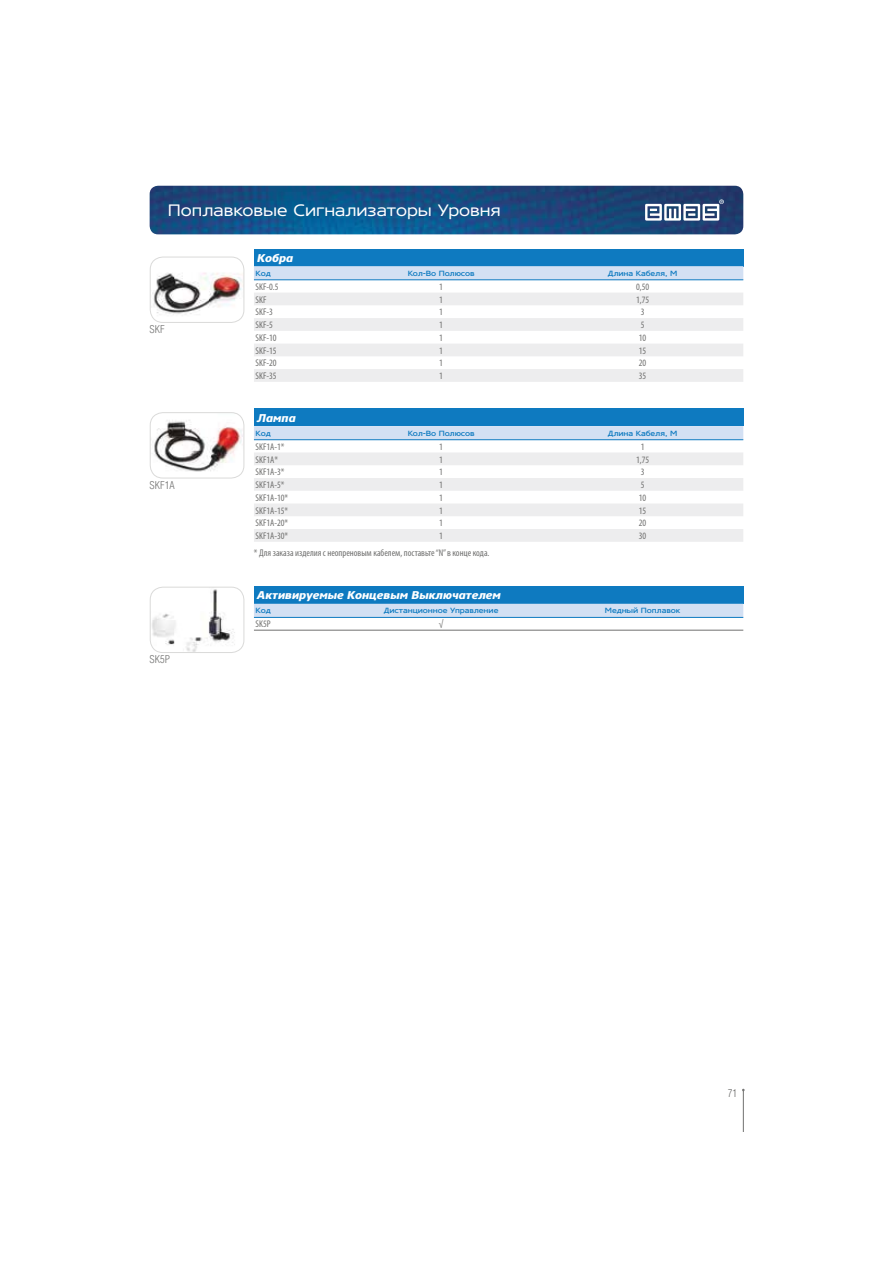
<style>
.page{position:relative;width:893px;height:1263px;background:#fff}
.page>*{position:absolute;margin:0;border:0;box-sizing:border-box;transform-origin:0 0}
.t1{font:16.5px "Core Sans NR43 Ex";color:#fff}
.t2{font:italic 800 11.25px "Core Sans NR75";color:#fff}
.t3{font:10.5px "Helvetica Condensed Light Tr";color:#70706f}
.t4{font:10.5px "Helvetica Condensed Light Tr";color:#6b6b6a}
.t5{font:condensed 9.75px "Myriad Pro";color:#70706f}
.t6{font:500 7.5px "Core Sans NR53 Ex";letter-spacing:-.01em;color:#0e7ac0}
</style>
<div class="page">
<hr style="left:743px;top:1091px;width:1px;height:40px;background:#70706f">
<img style="left:150px;top:186px;width:593px;height:48px;border-radius:9px">
<svg style="left:645px;top:200px;width:79px;height:21px"></svg>
<img style="left:150px;top:257px;width:94px;height:65px">
<div style="left:150px;top:257px;width:94px;height:66px;border:1px solid #dadad9;border-radius:13px"></div>
<img style="left:150px;top:413px;width:94px;height:65px;border-radius:13px">
<div style="left:150px;top:412px;width:94px;height:66px;border:1px solid #dadad9;border-radius:13px"></div>
<img style="left:150px;top:587px;width:94px;height:66px;border-radius:13px">
<div style="left:150px;top:587px;width:94px;height:66px;border:1px solid #dadad9;border-radius:13px"></div>
<div style="left:254px;top:249px;width:489px;height:17px;background:#0e7ac0"></div>
<svg style="left:254px;top:266px;width:489px;height:14px;background:#c7d9ef"></svg>
<svg style="left:254px;top:293px;width:489px;height:89px"></svg>
<hr style="left:254px;top:280px;width:489px;height:1px;background:#0e7ac0">
<div style="left:254px;top:409px;width:489px;height:17px;background:#0e7ac0"></div>
<div style="left:254px;top:426px;width:489px;height:13px;background:#d3e0f3"></div>
<svg style="left:254px;top:453px;width:489px;height:89px"></svg>
<hr style="left:254px;top:439px;width:489px;height:1px;background:#0e7ac0">
<div style="left:254px;top:587px;width:489px;height:17px;background:#0e7ac0"></div>
<svg style="left:254px;top:604px;width:489px;height:13px;background:#d1dff2"></svg>
<hr style="left:254px;top:630px;width:489px;height:1px;background:#70706f">
<hr style="left:254px;top:617px;width:489px;height:1px;background:#0e7ac0">
<h1 class="t1" style="left:168px;top:200px;width:334px">Поплавковые Сигнализаторы Уровня</h1>
<p class="t3" style="left:150px;top:325px;width:17px">SKF</p>
<p class="t3" style="left:150px;top:481px;width:27px">SKF1A</p>
<p class="t3" style="left:150px;top:656px;width:22px">SK5P</p>
<p class="t2" style="left:257px;top:250px;width:38px">Кобра</p>
<p class="t6" style="left:256px;top:268px;width:17px">Код</p>
<p class="t6" style="left:408px;top:268px;width:69px">Кол-Во Полюсов</p>
<p class="t6" style="left:608px;top:268px;width:71px">Длина Кабеля, М</p>
<p class="t5" style="left:256px;top:281px;width:24px">SKF-0.5</p>
<p class="t5" style="left:439px;top:281px;width:5px">1</p>
<p class="t5" style="left:636px;top:281px;width:15px">0,50</p>
<p class="t5" style="left:256px;top:294px;width:12px">SKF</p>
<p class="t5" style="left:439px;top:294px;width:5px">1</p>
<p class="t5" style="left:636px;top:294px;width:15px">1,75</p>
<p class="t5" style="left:256px;top:306px;width:19px">SKF-3</p>
<p class="t5" style="left:439px;top:306px;width:5px">1</p>
<p class="t5" style="left:641px;top:306px;width:5px">3</p>
<p class="t5" style="left:256px;top:319px;width:19px">SKF-5</p>
<p class="t5" style="left:439px;top:319px;width:5px">1</p>
<p class="t5" style="left:641px;top:319px;width:5px">5</p>
<p class="t5" style="left:256px;top:332px;width:23px">SKF-10</p>
<p class="t5" style="left:439px;top:332px;width:5px">1</p>
<p class="t5" style="left:639px;top:332px;width:9px">10</p>
<p class="t5" style="left:256px;top:345px;width:23px">SKF-15</p>
<p class="t5" style="left:439px;top:345px;width:5px">1</p>
<p class="t5" style="left:639px;top:345px;width:9px">15</p>
<p class="t5" style="left:256px;top:357px;width:23px">SKF-20</p>
<p class="t5" style="left:439px;top:357px;width:5px">1</p>
<p class="t5" style="left:639px;top:357px;width:9px">20</p>
<p class="t5" style="left:256px;top:370px;width:23px">SKF-35</p>
<p class="t5" style="left:439px;top:370px;width:5px">1</p>
<p class="t5" style="left:639px;top:370px;width:9px">35</p>
<p class="t2" style="left:257px;top:410px;width:40px">Лампа</p>
<p class="t6" style="left:256px;top:428px;width:17px">Код</p>
<p class="t6" style="left:408px;top:428px;width:69px">Кол-Во Полюсов</p>
<p class="t6" style="left:608px;top:428px;width:71px">Длина Кабеля, М</p>
<p class="t5" style="left:256px;top:441px;width:30px">SKF1A-1*</p>
<p class="t5" style="left:439px;top:441px;width:5px">1</p>
<p class="t5" style="left:641px;top:441px;width:5px">1</p>
<p class="t5" style="left:256px;top:453px;width:24px">SKF1A*</p>
<p class="t5" style="left:439px;top:453px;width:5px">1</p>
<p class="t5" style="left:636px;top:453px;width:15px">1,75</p>
<p class="t5" style="left:256px;top:466px;width:30px">SKF1A-3*</p>
<p class="t5" style="left:439px;top:466px;width:5px">1</p>
<p class="t5" style="left:641px;top:466px;width:5px">3</p>
<p class="t5" style="left:256px;top:479px;width:30px">SKF1A-5*</p>
<p class="t5" style="left:439px;top:479px;width:5px">1</p>
<p class="t5" style="left:641px;top:479px;width:5px">5</p>
<p class="t5" style="left:256px;top:492px;width:34px">SKF1A-10*</p>
<p class="t5" style="left:439px;top:492px;width:5px">1</p>
<p class="t5" style="left:639px;top:492px;width:9px">10</p>
<p class="t5" style="left:256px;top:504px;width:34px">SKF1A-15*</p>
<p class="t5" style="left:439px;top:504px;width:5px">1</p>
<p class="t5" style="left:639px;top:504px;width:9px">15</p>
<p class="t5" style="left:256px;top:517px;width:34px">SKF1A-20*</p>
<p class="t5" style="left:439px;top:517px;width:5px">1</p>
<p class="t5" style="left:639px;top:517px;width:9px">20</p>
<p class="t5" style="left:256px;top:530px;width:34px">SKF1A-30*</p>
<p class="t5" style="left:439px;top:530px;width:5px">1</p>
<p class="t5" style="left:639px;top:530px;width:9px">30</p>
<p class="t5" style="left:254px;top:547px;width:237px">* Для заказа изделия с неопреновым кабелем, поставьте “N” в конце кода.</p>
<p class="t2" style="left:257px;top:588px;width:245px">Активируемые Концевым Выключателем</p>
<p class="t6" style="left:256px;top:606px;width:17px">Код</p>
<p class="t6" style="left:384px;top:606px;width:116px">Дистанционное Управление</p>
<p class="t6" style="left:605px;top:606px;width:77px">Медный Поплавок</p>
<p class="t5" style="left:256px;top:618px;width:17px">SK5P</p>
<p class="t5" style="left:439px;top:618px;width:7px">√</p>
<p class="t4" style="left:728px;top:1089px;width:11px">71</p>
</div>
